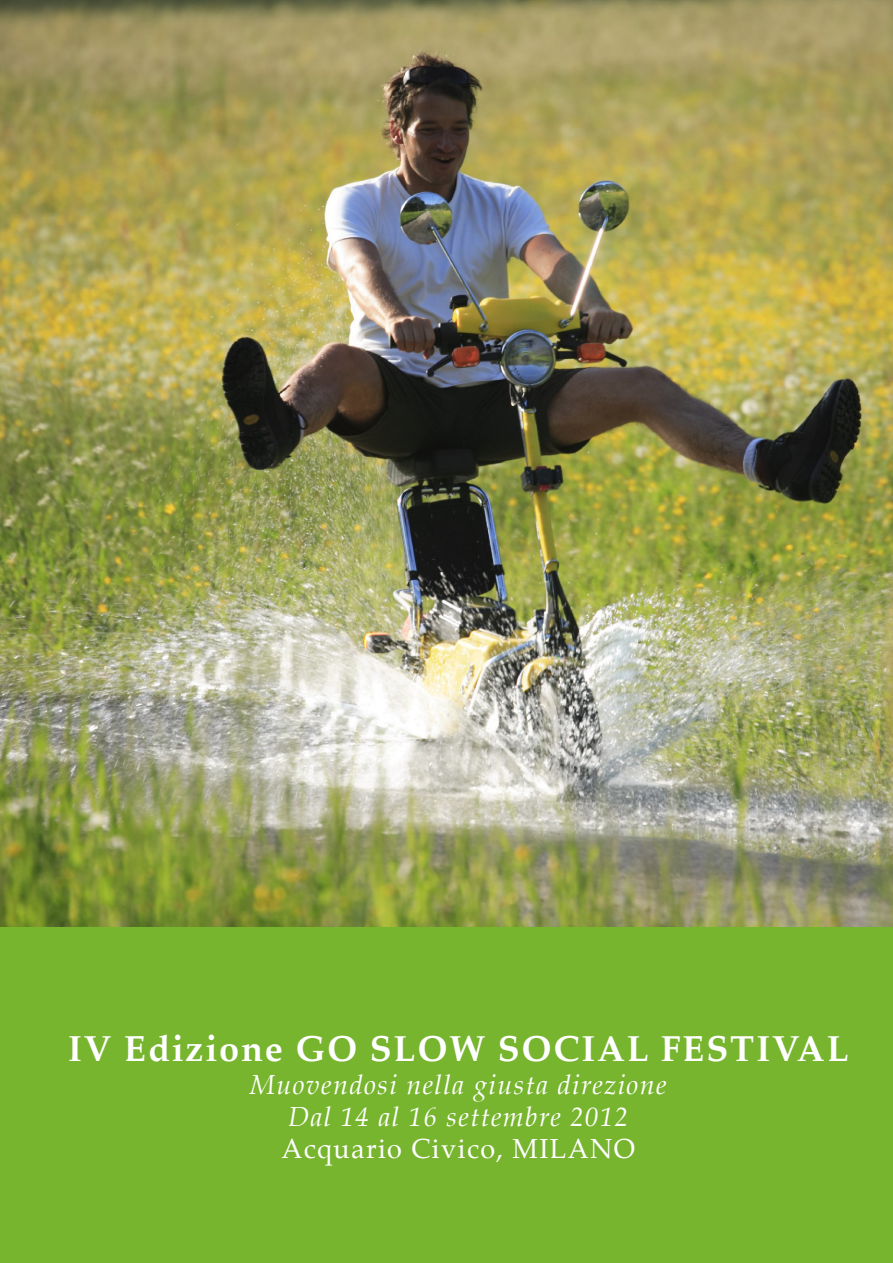
<style>
.page{position:relative;width:893px;height:1263px;background:#fff}
.page>*{position:absolute;margin:0;border:0;box-sizing:border-box;transform-origin:0 0}
.t1{font:700 36px "Palatino";letter-spacing:.05em;color:#fff}
.t2{font:italic 27px/32.4px "Palatino";letter-spacing:.05em;color:#fff;text-align:center}
.t3{font:27px "Palatino";letter-spacing:.05em;color:#fff}
</style>
<div class="page">
<div style="left:0;top:927px;width:893px;height:336px;background:#77b52e"></div>
<img style="left:0;top:0;width:893px;height:927px">
<p class="t1" style="left:68px;top:1018px;width:782px">IV Edizione GO SLOW SOCIAL FESTIVAL</p>
<p class="t2" style="left:250px;top:1068px;width:419px">Muovendosi nella giusta direzione<br>Dal 14 al 16 settembre 2012</p>
<p class="t3" style="left:281px;top:1127px;width:355px">Acquario Civico, MILANO</p>
</div>
